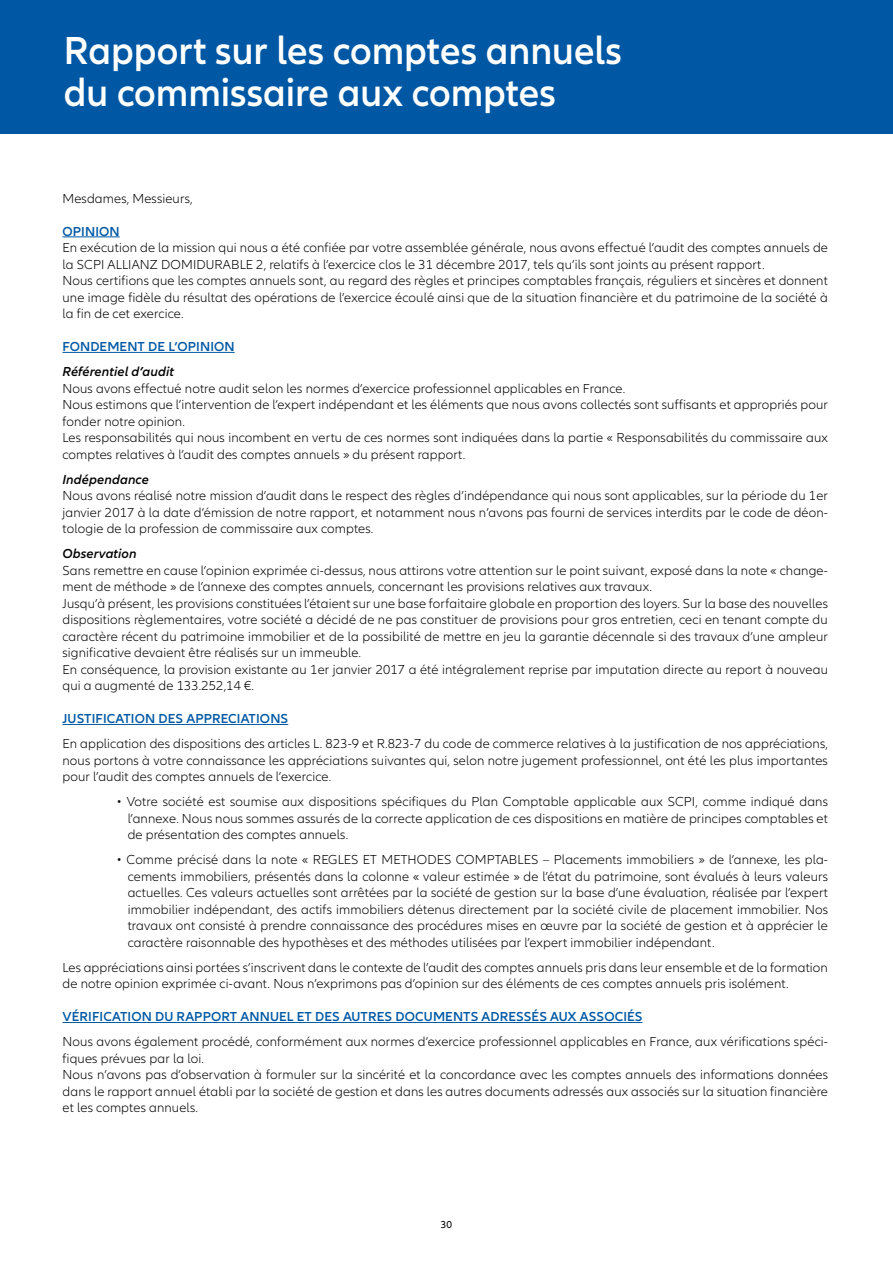
<style>
.page{position:relative;width:893px;height:1263px;background:#fff}
.page>*{position:absolute;margin:0;border:0;box-sizing:border-box;transform-origin:0 0}
.t1{font:600 40.5px/42px "Allianz Neo";color:#fff}
.t2{font:300 13.5px/16.5px "Allianz Neo";letter-spacing:.01em;color:#000}
.t3{font:600 13.5px "Allianz Neo";letter-spacing:.01em;color:#0058a4}
.t4{font:italic 600 13.5px "Allianz Neo";letter-spacing:.01em;color:#000}
.t5{font:10.5px "Allianz Neo";color:#000}
</style>
<div class="page">
<div style="left:0;top:0;width:893px;height:133px;background:#0058a4"></div>
<hr style="left:62px;top:237px;width:58px;height:1px;background:#0058a4">
<hr style="left:62px;top:352px;width:173px;height:1px;background:#0058a4">
<hr style="left:62px;top:724px;width:226px;height:1px;background:#0058a4">
<hr style="left:62px;top:1022px;width:580px;height:1px;background:#0058a4">
<h1 class="t1" style="left:64px;top:30px;width:559px">Rapport sur les comptes annuels du commissaire aux comptes</h1>
<p class="t2" style="left:62px;top:190px;width:132px">M esdames, M essieurs,</p>
<p class="t3" style="left:62px;top:223px;width:57px">OPIN ION</p>
<p class="t2" style="left:62px;top:240px;width:767px">En exécution de la mission qui nous a été confiée par votre assemblée générale, nous avons effectué l’audit des comptes annuels de la SCPI ALLIAN</p>
<p class="t2" style="left:62px;top:256px;width:767px;text-indent:194px">2, relatifs à l’exercice clos le 31 décembre 2017, tels qu’ils sont joints au présent rapport.<br>N ous certifions que les comptes annuels sont, au regard des règles et principes comptables français, réguliers et sincères et donnent une image fidèle du résultat des opérations de l’exercice écoulé ainsi que de la situation financière et du patrimoine de la société à la fin de cet exercice.</p>
<p class="t3" style="left:62px;top:339px;width:172px">FON DEMENT DE L’OPIN ION</p>
<p class="t4" style="left:62px;top:364px;width:113px">Référentiel d’audit</p>
<p class="t2" style="left:62px;top:380px;width:767px">N ous avons effectué notre audit selon les normes d’exercice professionnel applicables en France.<br>N ous estimons que l’intervention de l’expert indépendant et les éléments que nous avons collectés sont suffisants et appropriés pour fonder notre opinion.<br>Les responsabilités qui nous incombent en vertu de ces normes sont indiquées dans la partie « Responsabilités du commissaire aux comptes relatives à l’audit des comptes annuels » du présent rapport.</p>
<p class="t4" style="left:62px;top:471px;width:88px">Indépendance</p>
<p class="t2" style="left:62px;top:488px;width:767px;text-align:justify">Nous avons réalisé notre mission d’audit dans le respect des règles d’indépendance qui nous sont applicables, sur la période du 1er janvier 2017 à la date d’émission de notre rapport, et notamment nous n’avons pas fourni de services interdits par le code de déon&shy;tologie de la profession de commissaire aux comptes.</p>
<p class="t4" style="left:62px;top:546px;width:76px">Observation</p>
<p class="t2" style="left:62px;top:562px;width:767px">Sans remettre en cause l’opinion exprimée ci-dessus, nous attirons votre attention sur le point suivant, exposé dans la note « change&shy;ment de méthode » de l’annexe des comptes annuels, concernant les provisions relatives aux travaux.<br>Jusqu’à présent, les provisions constituées l’étaient sur une base forfaitaire globale en proportion des loyers. Sur la base des nouvelles dispositions règlementaires, votre société a décidé de ne pas constituer de provisions pour gros entretien, ceci en tenant compte du caractère récent du patrimoine immobilier et de la possibilité de mettre en jeu la garantie décennale si des travaux d’une ampleur significative devaient être réalisés sur un immeuble.<br>En conséquence, la provision existante au 1er janvier 2017 a été intégralement reprise par imputation directe au report à nouveau qui a augmenté de 133.252,14 €.</p>
<p class="t3" style="left:62px;top:711px;width:227px">JUSTIFICATION DES APPRECIATIONS</p>
<p class="t2" style="left:62px;top:736px;width:767px;text-align:justify">En application des dispositions des articles L. 823-9 et R.823-7 du code de commerce relatives à la justification de nos appréciations, nous portons à votre connaissance les appréciations suivantes qui, selon notre jugement professionnel, ont été les plus importantes pour l’audit des comptes annuels de l’exercice.</p>
<p class="t2" style="left:128px;top:794px;width:702px;text-align:justify;text-indent:-11px">• Votre société est soumise aux dispositions spécifiques du Plan Comptable applicable aux SCPI, comme indiqué dans l’annexe. N ous nous sommes assurés de la correcte application de ces dispositions en matière de principes comptables et de présentation des comptes annuels.</p>
<p class="t2" style="left:128px;top:852px;width:702px;text-align:justify;text-indent:-11px">• Comme précisé dans la note « REGLES ET METHODES COMPTABLES – Placements immobiliers » de l’annexe, les pla&shy;cements immobiliers, présentés dans la colonne « valeur estimée » de l’état du patrimoine, sont évalués à leurs valeurs actuelles. Ces valeurs actuelles sont arrêtées par la société de gestion sur la base d’une évaluation, réalisée par l’expert immobilier indépendant, des actifs immobiliers détenus directement par la société civile de placement immobilier. Nos travaux ont consisté à prendre connaissance des procédures mises en œuvre par la société de gestion et à apprécier le caractère raisonnable des hypothèses et des méthodes utilisées par l’expert immobilier indépendant.</p>
<p class="t2" style="left:63px;top:959px;width:767px">Les appréciations ainsi portées s’inscrivent dans le contexte de l’audit des comptes annuels pris dans leur ensemble et de la formation de notre opinion exprimée ci-avant. Nous n’exprimons pas d’opinion sur des éléments de ces comptes annuels pris isolément.</p>
<p class="t3" style="left:63px;top:1009px;width:581px">VÉRIFICATION DU RAPPORT ANN UEL ET DES AUTRES DOCUMENTS ADRESSÉS AUX ASSOCIÉS</p>
<p class="t2" style="left:63px;top:1034px;width:767px">N ous avons également procédé, conformément aux normes d’exercice professionnel applicables en France, aux vérifications spéci&shy;fiques prévues par la loi.<br>N ous n’avons pas d’observation à formuler sur la sincérité et la concordance avec les comptes annuels des informations données dans le rapport annuel établi par la société de gestion et dans les autres documents adressés aux associés sur la situation financière et les comptes annuels.</p>
<p class="t2" style="left:150px;top:256px;width:21px">Z DOMID</p>
<p class="t2" style="left:206px;top:256px;width:18px">URABLE</p>
<p class="t5" style="left:441px;top:1219px;width:13px">30</p>
</div>
